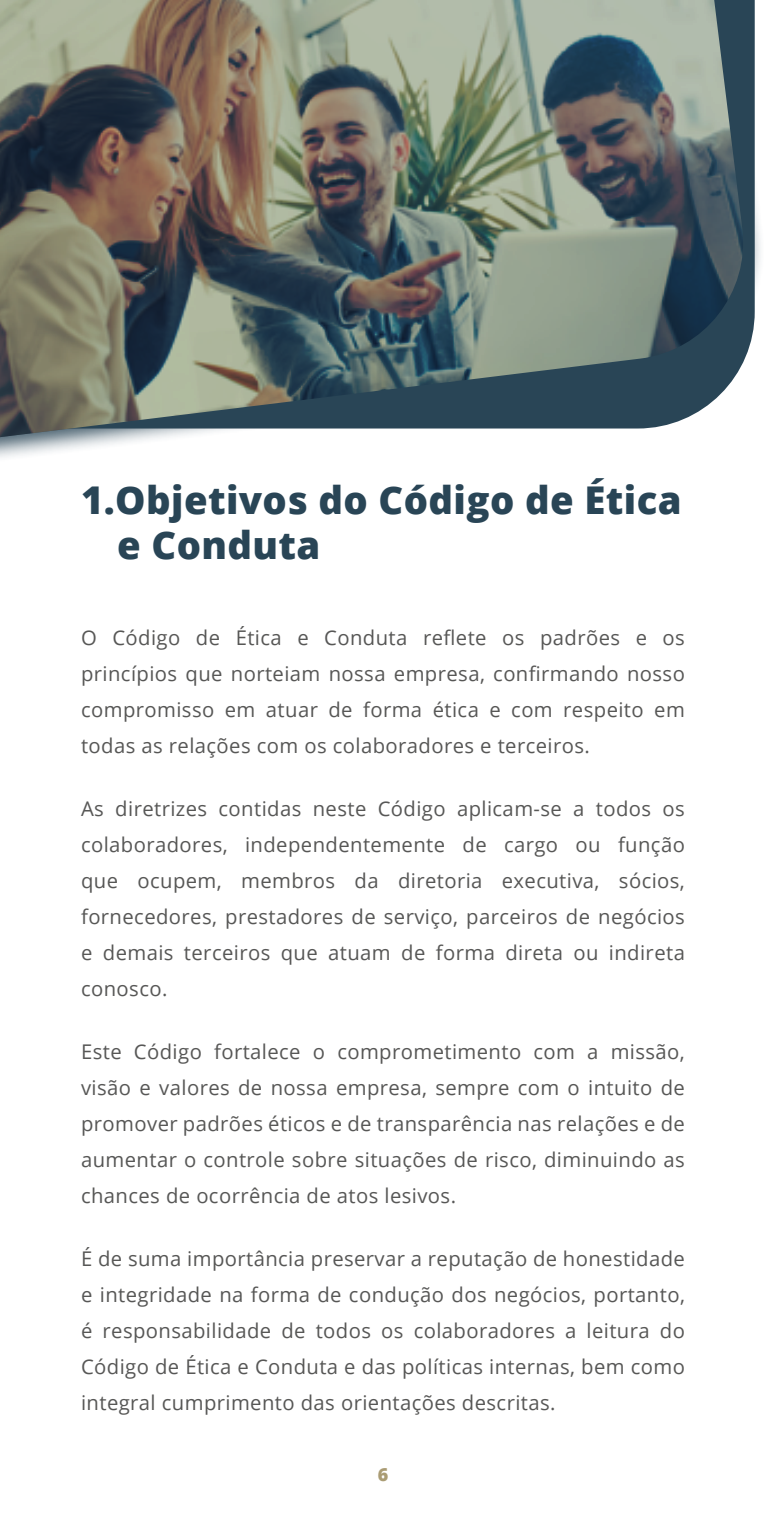
<style>
.page{position:relative;width:766px;height:1531px;background:#fff}
.page>*{position:absolute;margin:0;border:0;box-sizing:border-box;transform-origin:0 0}
.t1{font:800 38.25px/45px "Open Sans";letter-spacing:.01em;color:#294556}
.t2{font:20.25px/36px "Open Sans";letter-spacing:.02em;color:#575756;text-align:justify}
.t3{font:800 18px "Open Sans";color:#aa9c74}
</style>
<div class="page">
<div style="left:0;top:0;width:764px;height:472px;background:#294556;opacity:.86"></div>
<svg style="left:0;top:437px;width:749px;height:13px"></svg>
<img style="left:0;top:0;width:749px;height:437px">
<h1 class="t1" style="left:117px;top:476px;width:566px;text-indent:-36px">1.Objetivos do Código de Ética e Conduta</h1>
<p class="t2" style="left:81px;top:619px;width:605px">O Código de Ética e Conduta reflete os padrões e os princípios que norteiam nossa empresa, confirmando nosso compromisso em atuar de forma ética e com respeito em todas as relações com os colaboradores e terceiros.</p>
<p class="t2" style="left:81px;top:790px;width:605px">As diretrizes contidas neste Código aplicam-se a todos os colaboradores, independentemente de cargo ou função que ocupem, membros da diretoria executiva, sócios, fornecedores, prestadores de serviço, parceiros de negócios e demais terceiros que atuam de forma direta ou indireta conosco.</p>
<p class="t2" style="left:81px;top:1033px;width:605px">Este Código fortalece o comprometimento com a missão, visão e valores de nossa empresa, sempre com o intuito de promover padrões éticos e de transparência nas relações e de aumentar o controle sobre situações de risco, diminuindo as chances de ocorrência de atos lesivos.</p>
<p class="t2" style="left:81px;top:1240px;width:605px">É de suma importância preservar a reputação de honestidade e integridade na forma de condução dos negócios, portanto, é responsabilidade de todos os colaboradores a leitura do Código de Ética e Conduta e das políticas internas, bem como integral cumprimento das orientações descritas.</p>
<p class="t3" style="left:377px;top:1461px;width:12px">6</p>
</div>
